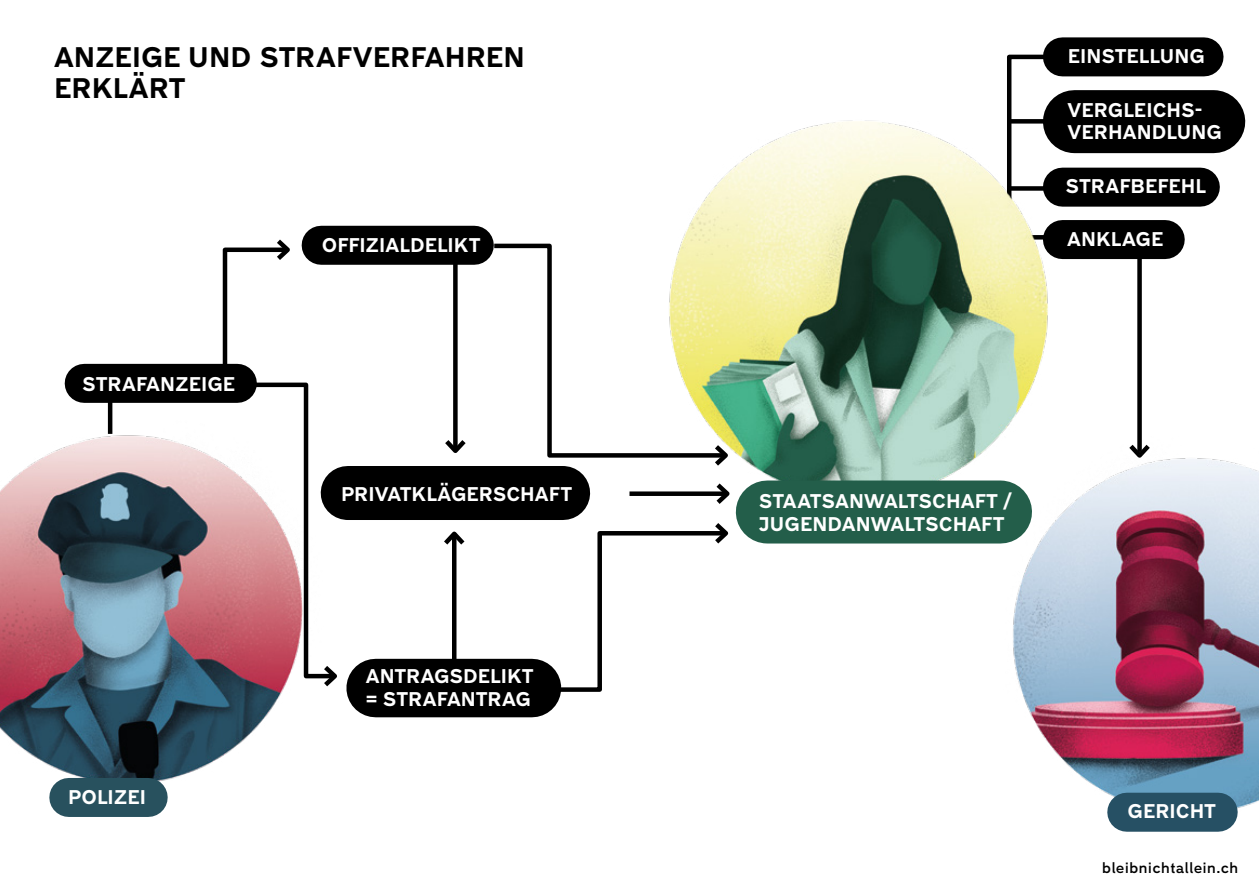
<style>
.page{position:relative;width:1259px;height:893px;background:#fff}
.page>*{position:absolute;margin:0;border:0;box-sizing:border-box;transform-origin:0 0}
.t1{font:700 30px/31.5px "Laslo";letter-spacing:.005em;color:#000}
.t2{font:700 21px/22.8px "Laslo";letter-spacing:.005em;color:#fff}
.t3{font:16.5px "Laslo";letter-spacing:.005em;color:#000}
</style>
<div class="page">
<svg style="left:453px;top:265px;width:4px;height:170px"></svg>
<svg style="left:445px;top:435px;width:21px;height:18px"></svg>
<img style="left:0;top:363px;width:283px;height:454px">
<hr style="left:108px;top:372px;width:4px;height:62px;background:#000">
<div style="left:69px;top:778px;width:79px;height:39px;background:#28515e"></div>
<div style="left:84px;top:364px;width:153px;height:39px;background:#000"></div>
<div style="left:376px;top:659px;width:156px;height:58px;background:#000"></div>
<div style="left:321px;top:226px;width:153px;height:39px;background:#000"></div>
<div style="left:348px;top:466px;width:215px;height:54px;background:#000"></div>
<svg style="left:401px;top:531px;width:68px;height:128px"></svg>
<svg style="left:220px;top:235px;width:121px;height:456px"></svg>
<svg style="left:490px;top:241px;width:173px;height:217px"></svg>
<svg style="left:1137px;top:259px;width:4px;height:88px"></svg>
<div style="left:1074px;top:90px;width:139px;height:63px;background:#000"></div>
<div style="left:1062px;top:168px;width:138px;height:39px;background:#000"></div>
<div style="left:1062px;top:37px;width:142px;height:39px;background:#000"></div>
<img style="left:663px;top:37px;width:415px;height:507px">
<img style="left:981px;top:347px;width:278px;height:485px">
<div style="left:1126px;top:793px;width:92px;height:39px;background:#265064"></div>
<div style="left:629px;top:491px;width:98px;height:5px;background:#000"></div>
<svg style="left:711px;top:479px;width:23px;height:30px"></svg>
<div style="left:767px;top:480px;width:233px;height:63px;background:#235e4a"></div>
<div style="left:1062px;top:220px;width:103px;height:39px;background:#000"></div>
<svg style="left:540px;top:518px;width:192px;height:176px"></svg>
<h1 class="t1" style="left:54px;top:41px;width:472px">ANZEIGE UND STRAFVERFAHREN<br>ERKLÄRT</h1>
<p class="t2" style="left:82px;top:372px;width:154px">STRAFANZEIGE</p>
<p class="t2" style="left:68px;top:786px;width:79px">POLIZEI</p>
<p class="t2" style="left:322px;top:233px;width:160px">OFFIZIALDELIKT</p>
<p class="t2" style="left:341px;top:483px;width:232px">PRIVATKLÄGERSCHAFT</p>
<p class="t2" style="left:366px;top:665px;width:169px">ANTRAGSDELIKT = STRAFANTRAG</p>
<p class="t2" style="left:1067px;top:45px;width:139px">EINSTELLUNG</p>
<p class="t2" style="left:1067px;top:98px;width:156px">VERGLEICHS-<br>VERHANDLUNG</p>
<p class="t2" style="left:1065px;top:175px;width:142px">STRAFBEFEHL</p>
<p class="t2" style="left:1067px;top:228px;width:98px">ANKLAGE</p>
<p class="t2" style="left:759px;top:490px;width:255px">STAATSANWALTSCHAFT /<br>JUGENDANWALTSCHAFT</p>
<p class="t2" style="left:1127px;top:800px;width:90px">GERICHT</p>
<p class="t3" style="left:1101px;top:858px;width:138px">bleibnichtallein.ch</p>
</div>
